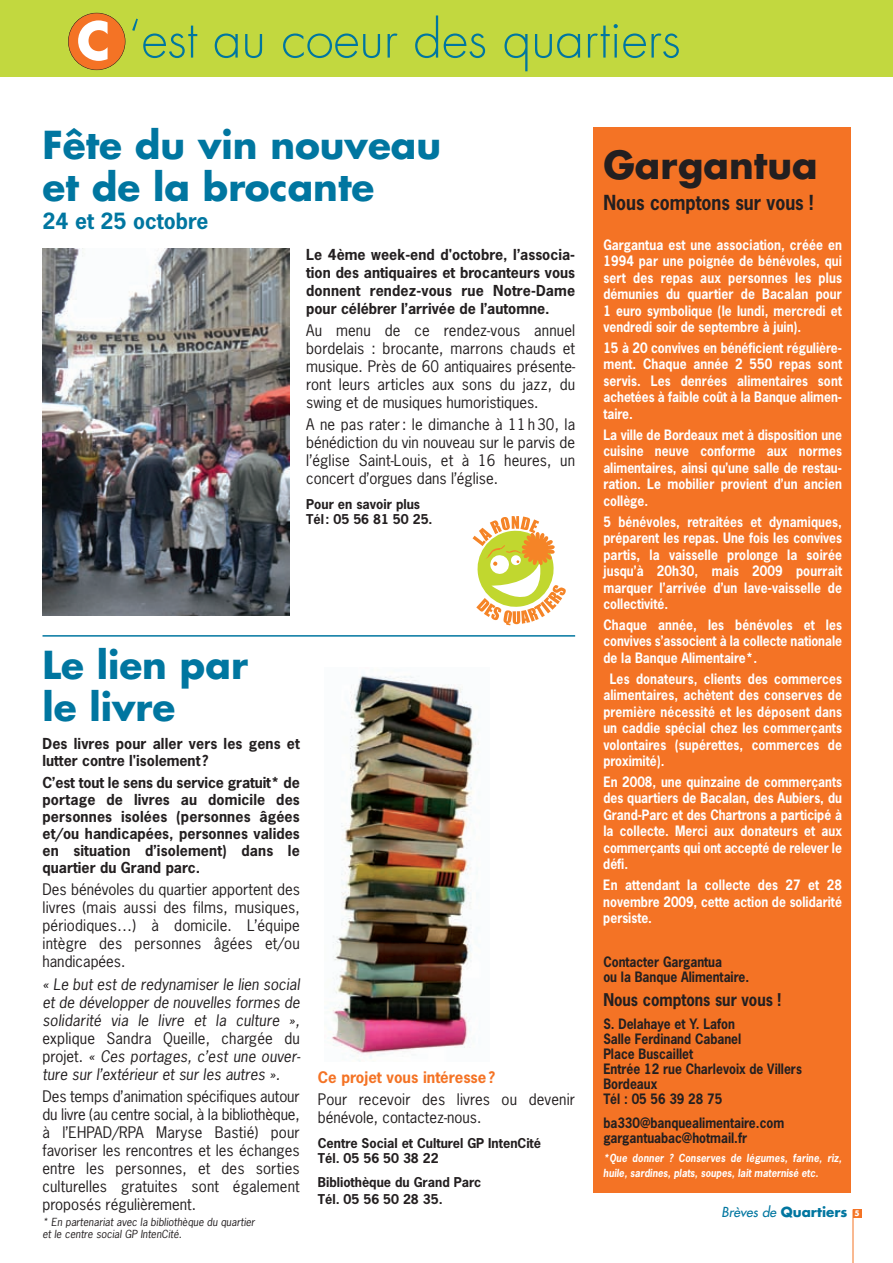
<style>
.page{position:relative;width:893px;height:1263px;background:#fff}
.page>*{position:absolute;margin:0;border:0;box-sizing:border-box;transform-origin:0 0}
.t1{font:300 51px "Futura";color:#0076a0}
.t2{font:700 37.5px/42px "Futura";color:#0076a0}
.t3{font:700 37.5px "Futura";color:#231f20}
.t4{font:700 21px "News Gothic";color:#0076a0}
.t5{font:700 19.5px "News Gothic";color:#231f20;scale:.9 1}
.t6{font:700 16.5px "News Gothic";color:#231f20;scale:.9 1}
.t7{font:15px/18px "News Gothic";letter-spacing:.01em;color:#231f20;text-align:justify}
.t8{font:italic 15px/18px "News Gothic";letter-spacing:.005em;color:#231f20;text-align:justify}
.t9{font:700 15px "News Gothic";color:#f47325}
.t10{font:700 14.25px/17.1px "News Gothic";letter-spacing:.005em;color:#231f20;text-align:justify}
.t11{font:700 13.5px/16.5px "News Gothic";color:#fff;text-align:justify;scale:.9 1}
.t12{font:700 13.5px/15px "News Gothic";color:#231f20;scale:.9 1}
.t13{font:700 13.5px "Futura";color:#0076a0}
.t14{font:700 12.75px/15.3px "News Gothic";color:#231f20}
.t15{font:italic 700 10.5px/15px "News Gothic";letter-spacing:.005em;color:#fff;scale:.9 1}
.t16{font:italic 10.5px/12px "News Gothic";letter-spacing:.005em;color:#231f20}
.s1{font-weight:700;color:#fff}
.s2{font-style:normal}
.s3{font-weight:400;font-style:italic}
.s4{font-size:7.5px;color:#fff}
</style>
<div class="page">
<div style="left:593px;top:128px;width:257px;height:1065px;background:#f47325"></div>
<div style="left:0;top:0;width:893px;height:77px;background:#c2d83f"></div>
<div style="left:68px;top:13px;width:57px;height:57px;background:#f47325;border-radius:50%"></div>
<div style="left:68px;top:13px;width:57px;height:57px;border:1px solid #231f20;border-radius:50%"></div>
<div style="left:853px;top:1209px;width:8px;height:9px;background:#f47325"></div>
<hr style="left:853px;top:1209px;width:1px;height:54px;background:#f47325">
<svg style="left:473px;top:516px;width:93px;height:109px"></svg>
<hr style="left:43px;top:635px;width:532px;height:2px;background:#0076a0">
<img style="left:43px;top:249px;width:247px;height:367px">
<img style="left:332px;top:675px;width:147px;height:386px">
<h1 class="t1" style="left:77px;top:15px;width:605px"><span class="s1">C</span> ‘est au coeur des quartiers</h1>
<h2 class="t2" style="left:43px;top:127px;width:400px">Fête du vin nouveau et de la brocante</h2>
<h3 class="t4" style="left:43px;top:209px;width:167px">24 et 25 octobre</h3>
<p class="t10" style="left:306px;top:246px;width:270px;line-height:18px">Le 4ème week-end d'octobre, l’associa&shy;tion des antiquaires et brocanteurs vous donnent rendez-vous rue Notre-Dame pour célébrer l’arrivée de l’automne.</p>
<p class="t7" style="left:306px;top:322px;width:271px">Au menu de ce rendez-vous annuel bordelais : brocante, marrons chauds et musique. Près de 60 antiquaires présente&shy;ront leurs articles aux sons du jazz, du swing et de musiques humoristiques.</p>
<p class="t7" style="left:306px;top:416px;width:271px">A ne pas rater: le dimanche à 11 h 30, la bénédiction du vin nouveau sur le parvis de l’église Saint-Louis, et à 16 heures, un concert d’orgues dans l’église.</p>
<p class="t14" style="left:306px;top:497px;width:128px">Pour en savoir plus<br>Tél : 05 56 81 50 25.</p>
<h2 class="t2" style="left:43px;top:647px;width:207px">Le lien par le livre</h2>
<p class="t10" style="left:43px;top:736px;width:259px">Des livres pour aller vers les gens et lutter contre l'isolement ?</p>
<p class="t10" style="left:43px;top:774px;width:259px">C’est tout le sens du service gratuit* de portage de livres au domicile des personnes isolées (personnes âgées et/ou handicapées, personnes valides en situation d’isolement) dans le quartier du Grand parc.</p>
<p class="t7" style="left:42px;top:881px;width:259px">Des bénévoles du quartier apportent des livres (mais aussi des films, musiques, périodiques…) à domicile. L’équipe intègre des personnes âgées et/ou handicapées.</p>
<p class="t8" style="left:42px;top:975px;width:259px">« Le but est de redynamiser le lien social et de développer de nouvelles formes de solidarité via le livre et la culture »,</p>
<p class="t8" style="left:42px;top:1029px;width:259px"><span class="s2">explique Sandra Queille, chargée du projet.</span> « Ces portages, c’est une ouver&shy;ture sur l’extérieur et sur les autres ».</p>
<p class="t7" style="left:42px;top:1088px;width:259px">Des temps d’animation spécifiques autour du livre (au centre social, à la bibliothèque, à l’EHPAD/RPA Maryse Bastié) pour favoriser les rencontres et les échanges entre les personnes, et des sorties culturelles gratuites sont également proposés régulièrement.</p>
<p class="t16" style="left:43px;top:1216px;width:214px">* En partenariat avec la bibliothèque du quartier et le centre social GP IntenCité.</p>
<p class="t9" style="left:318px;top:1069px;width:179px">Ce projet vous intéresse ?</p>
<p class="t7" style="left:318px;top:1091px;width:259px">Pour recevoir des livres ou devenir bénévole, contactez-nous.</p>
<p class="t14" style="left:318px;top:1136px;width:225px">Centre Social et Culturel GP IntenCité<br>Tél. 05 56 50 38 22</p>
<p class="t14" style="left:318px;top:1174px;width:165px;line-height:17.1px">Bibliothèque du Grand Parc<br>Tél. 05 56 50 28 35.</p>
<h2 class="t3" style="left:603px;top:148px;width:216px">Gargantua</h2>
<h3 class="t5" style="left:603px;top:192px;width:235px">Nous comptons sur vous !</h3>
<p class="t11" style="left:603px;top:237px;width:267px">Gargantua est une association, créée en 1994 par une poignée de bénévoles, qui sert des repas aux personnes les plus démunies du quartier de Bacalan pour 1 euro symbolique (le lundi, mercredi et vendredi soir de septembre à juin).</p>
<p class="t11" style="left:603px;top:340px;width:267px">15 à 20 convives en bénéficient régulière&shy;ment. Chaque année 2 550 repas sont servis. Les denrées alimentaires sont achetées à faible coût à la Banque alimen&shy;taire.</p>
<p class="t11" style="left:603px;top:427px;width:267px">La ville de Bordeaux met à disposition une cuisine neuve conforme aux normes alimentaires, ainsi qu’une salle de restau&shy;ration. Le mobilier provient d’un ancien collège.</p>
<p class="t11" style="left:603px;top:514px;width:267px">5 bénévoles, retraitées et dynamiques, préparent les repas. Une fois les convives partis, la vaisselle prolonge la soirée jusqu’à 20h30, mais 2009 pourrait marquer l’arrivée d’un lave-vaisselle de collectivité.</p>
<p class="t11" style="left:603px;top:617px;width:267px">Chaque année, les bénévoles et les convives s’associent à la collecte nationale de la Banque Alimentaire*.</p>
<p class="t11" style="left:603px;top:671px;width:267px;text-indent:6px">Les donateurs, clients des commerces alimentaires, achètent des conserves de première nécessité et les déposent dans un caddie spécial chez les commerçants volontaires (supérettes, commerces de proximité).</p>
<p class="t11" style="left:603px;top:774px;width:267px">En 2008, une quinzaine de commerçants des quartiers de Bacalan, des Aubiers, du Grand-Parc et des Chartrons a participé à la collecte. Merci aux donateurs et aux commerçants qui ont accepté de relever le défi.</p>
<p class="t11" style="left:603px;top:877px;width:267px">En attendant la collecte des 27 et 28 novembre 2009, cette action de solidarité persiste.</p>
<p class="t12" style="left:603px;top:955px;width:164px">Contacter Gargantua<br>ou la Banque Alimentaire.</p>
<p class="t6" style="left:603px;top:990px;width:199px">Nous comptons sur vous !</p>
<p class="t12" style="left:603px;top:1017px;width:222px">S. Delahaye et Y. Lafon<br>Salle Ferdinand Cabanel<br>Place Buscaillet<br>Entrée 12 rue Charlevoix de Villers<br>Bordeaux<br>Tél : 05 56 39 28 75</p>
<p class="t12" style="left:603px;top:1116px;width:202px">ba330@banquealimentaire.com gargantuabac@hotmail.fr</p>
<p class="t15" style="left:603px;top:1151px;width:267px">*Que donner ? Conserves de légumes, farine, riz, huile, sardines, plats, soupes, lait maternisé etc.</p>
<p class="t13" style="left:722px;top:1206px;width:140px"><span class="s3">Brèves de</span> Quartiers <span class="s4">5</span></p>
</div>
